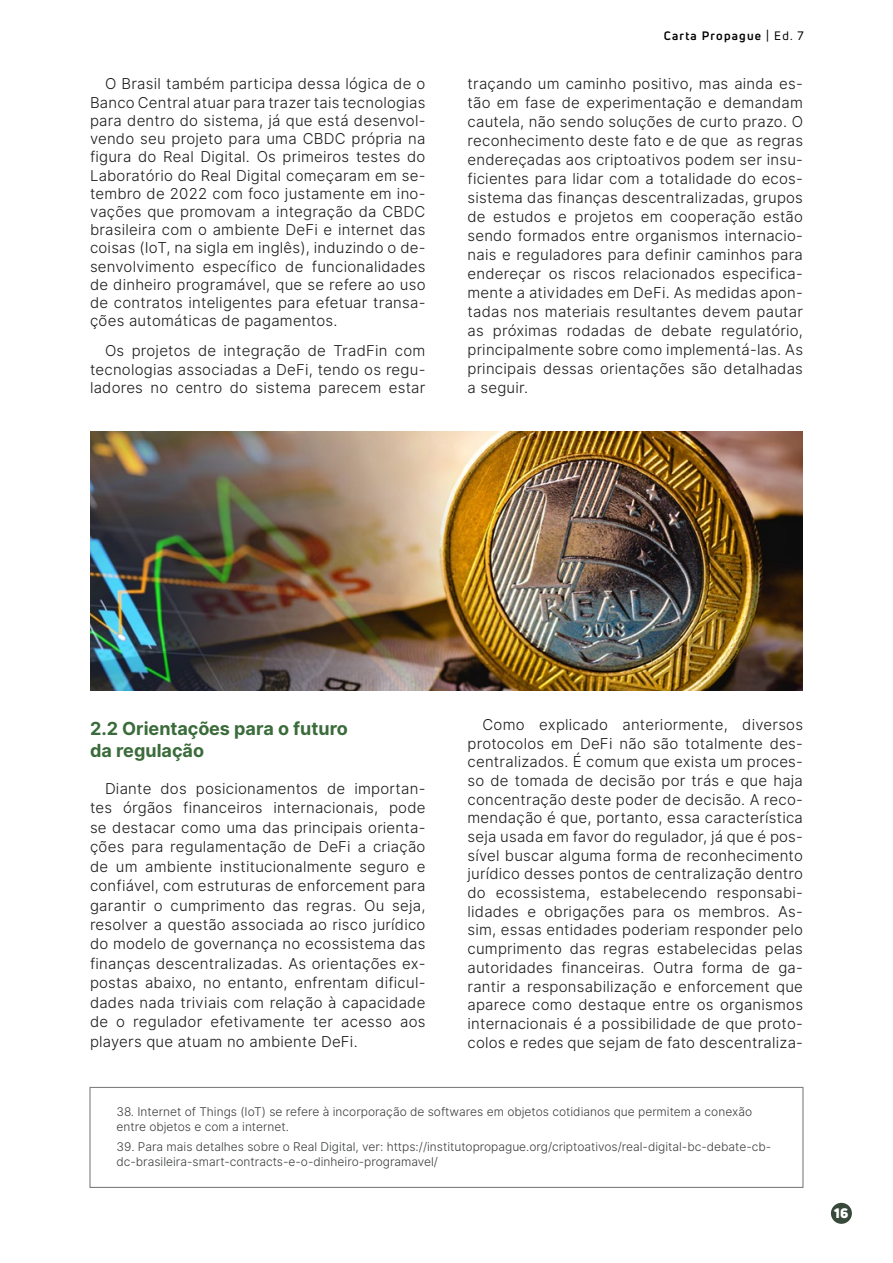
<style>
.page{position:relative;width:893px;height:1263px;background:#fff}
.page>*{position:absolute;margin:0;border:0;box-sizing:border-box;transform-origin:0 0}
.t1{font:700 18px/21.6px "Inter";color:#3a6b3a}
.t2{font:15px/18.8px "Inter Light BETA";letter-spacing:.015em;color:#1a1a1a;text-align:justify}
.t3{font:900 13.5px "Uni Neue";color:#fff}
.t4{font:12px/14.4px "Inter Light BETA";color:#3a3b3b}
.t5{font:700 12px "Uni Neue";letter-spacing:.1em;color:#000}
.s1{font-weight:400}
</style>
<div class="page">
<div style="left:831px;top:1203px;width:21px;height:21px;background:#38493c;border-radius:50%"></div>
<img style="left:90px;top:431px;width:713px;height:259px">
<div style="left:89px;top:1087px;width:714px;height:101px;border:1px solid #808080"></div>
<p class="t2" style="left:90px;top:75px;width:337px;line-height:18.1px;text-indent:15px">O Brasil também participa dessa lógica de o Banco Central atuar para trazer tais tecnologias para dentro do sistema, já que está desenvol&shy;vendo seu projeto para uma CBDC própria na figura do Real Digital. Os primeiros testes do Laboratório do Real Digital começaram em se&shy;tembro de 2022 com foco justamente em ino&shy;vações que promovam a integração da CBDC brasileira com o ambiente DeFi e internet das coisas (IoT, na sigla em inglês), induzindo o de&shy;senvolvimento específico de funcionalidades de dinheiro programável, que se refere ao uso de contratos inteligentes para efetuar transa&shy;ções automáticas de pagamentos.</p>
<p class="t2" style="left:90px;top:342px;width:337px;line-height:18.1px;text-indent:15px">Os projetos de integração de TradFin com tecnologias associadas a DeFi, tendo os regu&shy;ladores no centro do sistema parecem estar</p>
<p class="t5" style="left:664px;top:28px;width:141px">Carta Propague <span class="s1">| Ed. 7</span></p>
<p class="t2" style="left:468px;top:75px;width:337px">traçando um caminho positivo, mas ainda es&shy;tão em fase de experimentação e demandam cautela, não sendo soluções de curto prazo. O reconhecimento deste fato e de que as regras endereçadas aos criptoativos podem ser insu&shy;ficientes para lidar com a totalidade do ecos&shy;sistema das finanças descentralizadas, grupos de estudos e projetos em cooperação estão sendo formados entre organismos internacio&shy;nais e reguladores para definir caminhos para endereçar os riscos relacionados especifica&shy;mente a atividades em DeFi. As medidas apon&shy;tadas nos materiais resultantes devem pautar as próximas rodadas de debate regulatório, principalmente sobre como implementá-las. As principais dessas orientações são detalhadas a seguir.</p>
<p class="t1" style="left:90px;top:718px;width:259px">2.2 Orientações para o futuro da regulação</p>
<p class="t2" style="left:90px;top:779px;width:337px;line-height:19.4px;text-indent:15px">Diante dos posicionamentos de importan&shy;tes órgãos financeiros internacionais, pode se destacar como uma das principais orienta&shy;ções para regulamentação de DeFi a criação de um ambiente institucionalmente seguro e confiável, com estruturas de enforcement para garantir o cumprimento das regras. Ou seja, resolver a questão associada ao risco jurídico do modelo de governança no ecossistema das finanças descentralizadas. As orientações ex&shy;postas abaixo, no entanto, enfrentam dificul&shy;dades nada triviais com relação à capacidade de o regulador efetivamente ter acesso aos players que atuam no ambiente DeFi.</p>
<p class="t2" style="left:468px;top:715px;width:337px;text-indent:15px">Como explicado anteriormente, diversos protocolos em DeFi não são totalmente des&shy;centralizados. É comum que exista um proces&shy;so de tomada de decisão por trás e que haja concentração deste poder de decisão. A reco&shy;mendação é que, portanto, essa característica seja usada em favor do regulador, já que é pos&shy;sível buscar alguma forma de reconhecimento jurídico desses pontos de centralização dentro do ecossistema, estabelecendo responsabi&shy;lidades e obrigações para os membros. As&shy;sim, essas entidades poderiam responder pelo cumprimento das regras estabelecidas pelas autoridades financeiras. Outra forma de ga&shy;rantir a responsabilização e enforcement que aparece como destaque entre os organismos internacionais é a possibilidade de que proto&shy;colos e redes que sejam de fato descentraliza-</p>
<p class="t4" style="left:116px;top:1105px;width:637px">38. Internet of Things (IoT) se refere à incorporação de softwares em objetos cotidianos que permitem a conexão entre objetos e com a internet.</p>
<p class="t4" style="left:116px;top:1140px;width:656px">39. Para mais detalhes sobre o Real Digital, ver: https://institutopropague.org/criptoativos/real-digital-bc-debate-cb&shy;dc-brasileira-smart-contracts-e-o-dinheiro-programavel/</p>
<p class="t3" style="left:834px;top:1204px;width:15px">16</p>
</div>
